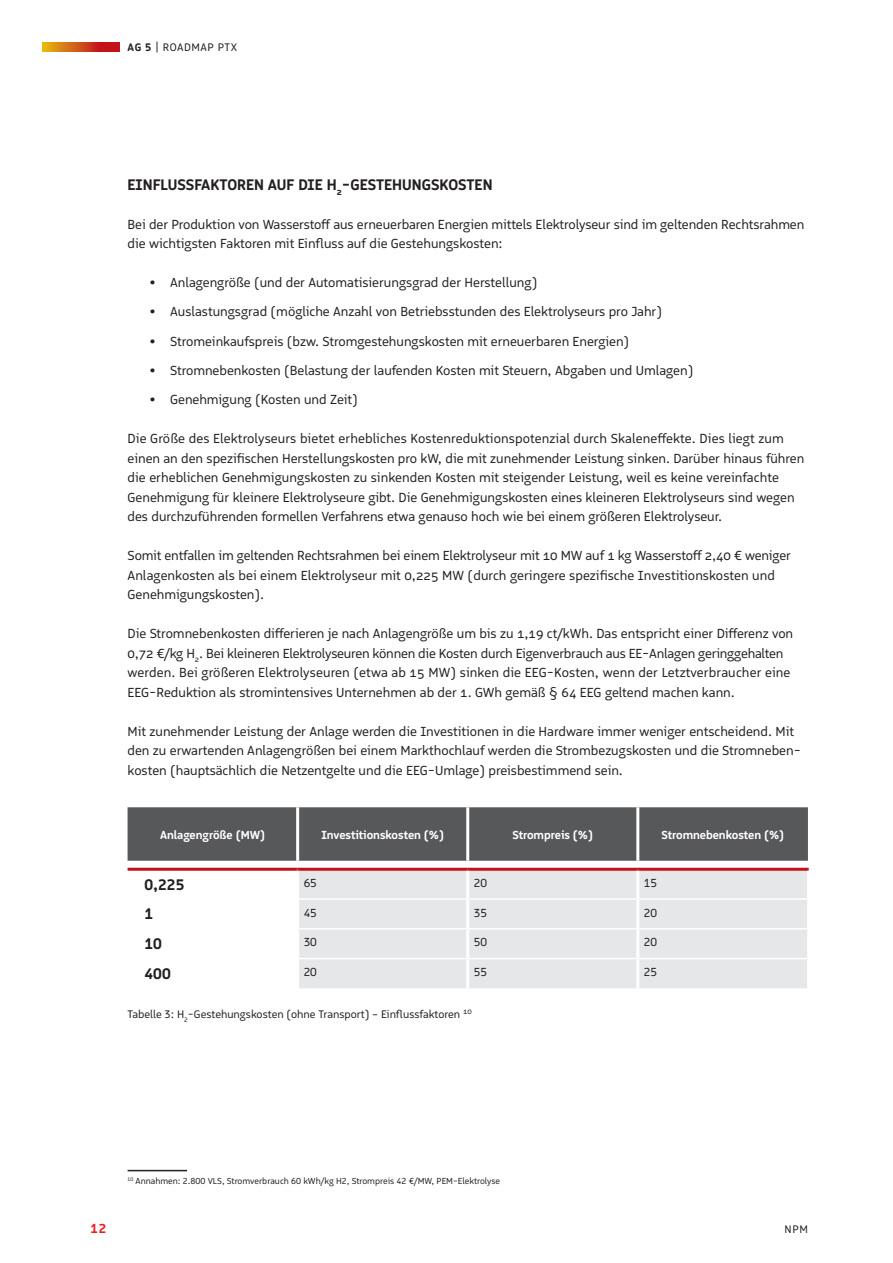
<style>
.page{position:relative;width:893px;height:1263px;background:#fff}
.page>*{position:absolute;margin:0;border:0;box-sizing:border-box;transform-origin:0 0}
.t1{font:700 15.75px "Logical";color:#231f20}
.t2{font:13.5px/19.5px "Logical";color:#231f20}
.t3{font:700 13.5px "Logical";color:#ee1d23}
.t4{font:700 12px "Logical";color:#fff}
.t5{font:12px "Logical";color:#231f20}
.t6{font:11.25px "Logical";color:#231f20}
.t7{font:11.25px "Logical";letter-spacing:.05em;color:#231f20}
.t8{font:9px "Logical";color:#231f20}
.s1{font-weight:700}
.s2{font-size:18px}
</style>
<div class="page">
<svg style="left:43px;top:42px;width:76px;height:10px"></svg>
<div style="left:128px;top:807px;width:680px;height:54px;background:#57585a"></div>
<div style="left:299px;top:871px;width:508px;height:117px;background:#e6e7e9"></div>
<hr style="left:128px;top:868px;width:170px;height:3px;background:#c4121a">
<hr style="left:298px;top:868px;width:170px;height:3px;background:#c4121a">
<hr style="left:468px;top:868px;width:170px;height:3px;background:#c4121a">
<hr style="left:638px;top:868px;width:171px;height:3px;background:#c4121a">
<hr style="left:296px;top:807px;width:3px;height:54px;background:#fff">
<hr style="left:466px;top:807px;width:3px;height:54px;background:#fff">
<hr style="left:636px;top:807px;width:3px;height:54px;background:#fff">
<hr style="left:466px;top:871px;width:3px;height:27px;background:#fff">
<hr style="left:636px;top:871px;width:3px;height:27px;background:#fff">
<hr style="left:466px;top:900px;width:3px;height:28px;background:#fff">
<hr style="left:636px;top:900px;width:3px;height:28px;background:#fff">
<hr style="left:466px;top:929px;width:3px;height:29px;background:#fff">
<hr style="left:636px;top:929px;width:3px;height:29px;background:#fff">
<hr style="left:466px;top:959px;width:3px;height:29px;background:#fff">
<hr style="left:636px;top:959px;width:3px;height:29px;background:#fff">
<hr style="left:298px;top:898px;width:170px;height:2px;background:#fff">
<hr style="left:468px;top:898px;width:170px;height:2px;background:#fff">
<hr style="left:638px;top:898px;width:171px;height:2px;background:#fff">
<hr style="left:298px;top:928px;width:170px;height:1px;background:#fff">
<hr style="left:468px;top:928px;width:170px;height:1px;background:#fff">
<hr style="left:638px;top:928px;width:171px;height:1px;background:#fff">
<hr style="left:298px;top:958px;width:170px;height:1px;background:#fff">
<hr style="left:468px;top:958px;width:170px;height:1px;background:#fff">
<hr style="left:638px;top:958px;width:171px;height:1px;background:#fff">
<hr style="left:128px;top:1170px;width:59px;height:1px;background:#231f20">
<p class="t7" style="left:128px;top:40px;width:111px"><span class="s1">AG 5</span> | ROADMAP PTX</p>
<p class="t1" style="left:128px;top:174px;width:366px">EINFLUSSFAKTOREN AUF DIE H<sub>2</sub>-GESTEHUNGSKOSTEN</p>
<p class="t2" style="left:128px;top:214px;width:678px">Bei der Produktion von Wasserstoff aus erneuerbaren Energien mittels Elektrolyseur sind im geltenden Rechtsrahmen die wichtigsten Faktoren mit Einfluss auf die Gestehungskosten:</p>
<p class="t2" style="left:149px;top:273px;width:390px"><span class="s2">•</span> Anlagengröße (und der Automatisierungsgrad der Herstellung)</p>
<p class="t2" style="left:149px;top:302px;width:515px"><span class="s2">•</span> Auslastungsgrad (mögliche Anzahl von Betriebsstunden des Elektrolyseurs pro Jahr)</p>
<p class="t2" style="left:149px;top:331px;width:482px"><span class="s2">•</span> Stromeinkaufspreis (bzw. Stromgestehungskosten mit erneuerbaren Energien)</p>
<p class="t2" style="left:149px;top:360px;width:546px"><span class="s2">•</span> Stromnebenkosten (Belastung der laufenden Kosten mit Steuern, Abgaben und Umlagen)</p>
<p class="t2" style="left:149px;top:390px;width:211px"><span class="s2">•</span> Genehmigung (Kosten und Zeit)</p>
<p class="t2" style="left:128px;top:429px;width:678px">Die Größe des Elektrolyseurs bietet erhebliches Kostenreduktionspotenzial durch Skaleneffekte. Dies liegt zum einen an den spezifischen Herstellungskosten pro kW, die mit zunehmender Leistung sinken. Darüber hinaus führen die erheblichen Genehmigungskosten zu sinkenden Kosten mit steigender Leistung, weil es keine vereinfachte Genehmigung für kleinere Elektrolyseure gibt. Die Genehmigungskosten eines kleineren Elektrolyseurs sind wegen des durchzuführenden formellen Verfahrens etwa genauso hoch wie bei einem größeren Elektrolyseur.</p>
<p class="t2" style="left:128px;top:546px;width:665px">Somit entfallen im geltenden Rechtsrahmen bei einem Elektrolyseur mit 10 MW auf 1 kg Wasserstoff 2,40 € weniger<br>Anlagenkosten als bei einem Elektrolyseur mit 0,225 MW (durch geringere spezifische Investitionskosten und<br>Genehmigungskosten).</p>
<p class="t2" style="left:128px;top:624px;width:667px">Die Stromnebenkosten differieren je nach Anlagengröße um bis zu 1,19 ct/kWh. Das entspricht einer Differenz von 0,72 €/kg H<sub>2</sub>. Bei kleineren Elektrolyseuren können die Kosten durch Eigenverbrauch aus EE-Anlagen geringgehalten werden. Bei größeren Elektrolyseuren (etwa ab 15 MW) sinken die EEG-Kosten, wenn der Letztverbraucher eine EEG-Reduktion als stromintensives Unternehmen ab der 1. GWh gemäß § 64 EEG geltend machen kann.</p>
<p class="t2" style="left:128px;top:721px;width:675px">Mit zunehmender Leistung der Anlage werden die Investitionen in die Hardware immer weniger entscheidend. Mit den zu erwartenden Anlagengrößen bei einem Markthochlauf werden die Strombezugskosten und die Stromneben&shy;kosten (hauptsächlich die Netzentgelte und die EEG-Umlage) preisbestimmend sein.</p>
<p class="t4" style="left:160px;top:827px;width:107px">Anlagengröße (MW)</p>
<p class="t4" style="left:321px;top:827px;width:124px">Investitionskosten (%)</p>
<p class="t4" style="left:512px;top:827px;width:82px">Strompreis (%)</p>
<p class="t4" style="left:661px;top:827px;width:124px">Stromnebenkosten (%)</p>
<p class="t1" style="left:145px;top:874px;width:41px">0,225</p>
<p class="t5" style="left:304px;top:875px;width:15px">65</p>
<p class="t5" style="left:474px;top:875px;width:15px">20</p>
<p class="t5" style="left:644px;top:875px;width:15px">15</p>
<p class="t1" style="left:145px;top:904px;width:10px">1</p>
<p class="t5" style="left:304px;top:905px;width:15px">45</p>
<p class="t5" style="left:474px;top:905px;width:15px">35</p>
<p class="t5" style="left:644px;top:905px;width:15px">20</p>
<p class="t1" style="left:145px;top:934px;width:19px">10</p>
<p class="t5" style="left:304px;top:935px;width:15px">30</p>
<p class="t5" style="left:474px;top:935px;width:15px">50</p>
<p class="t5" style="left:644px;top:935px;width:15px">20</p>
<p class="t1" style="left:145px;top:964px;width:28px">400</p>
<p class="t5" style="left:304px;top:965px;width:15px">20</p>
<p class="t5" style="left:474px;top:965px;width:15px">55</p>
<p class="t5" style="left:644px;top:965px;width:15px">25</p>
<p class="t6" style="left:128px;top:1008px;width:346px">Tabelle 3: H<sub>2</sub>-Gestehungskosten (ohne Transport) – Einflussfaktoren <sup>10</sup></p>
<p class="t8" style="left:128px;top:1175px;width:374px"><sup>10</sup> Annahmen: 2.800 VLS, Stromverbrauch 60 kWh/kg H2, Strompreis 42 €/MW, PEM-Elektrolyse</p>
<p class="t3" style="left:91px;top:1220px;width:17px">12</p>
<p class="t6" style="left:785px;top:1222px;width:25px">NPM</p>
</div>
